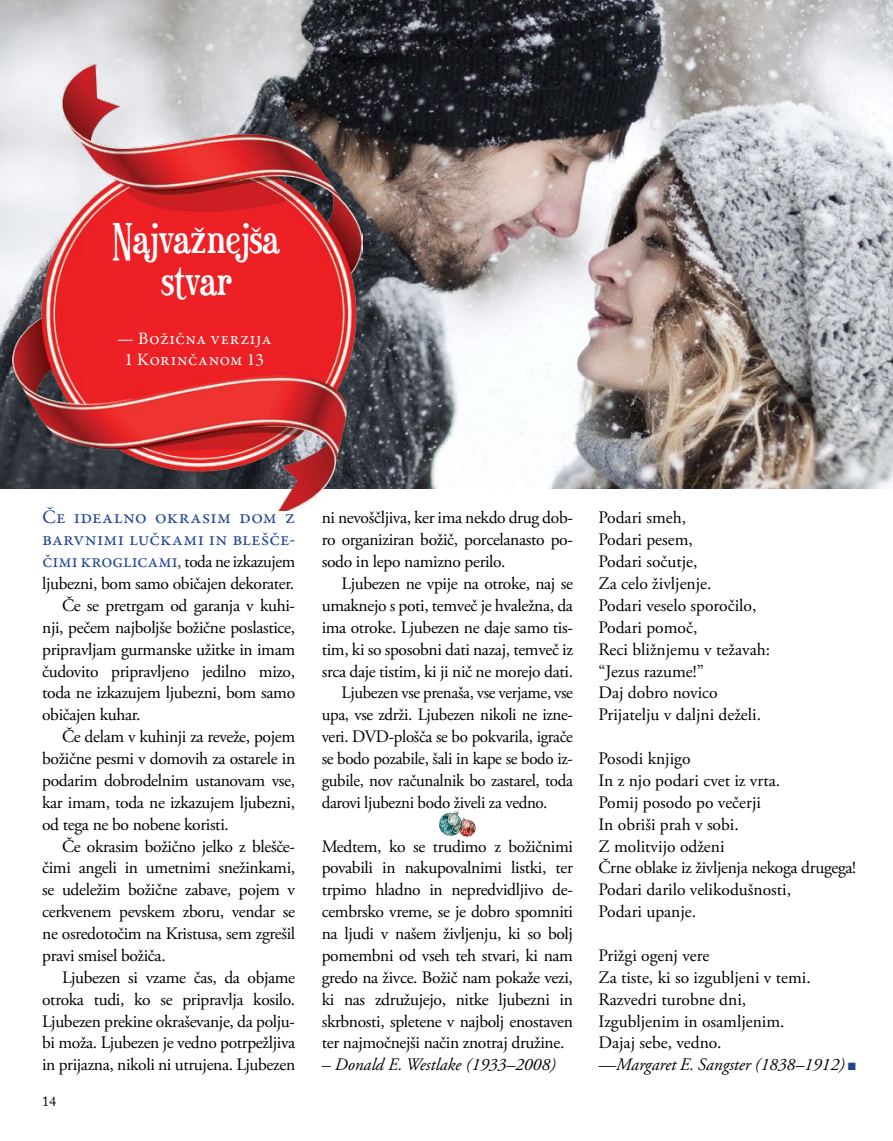
<style>
.page{position:relative;width:893px;height:1141px;background:#fff}
.page>*{position:absolute;margin:0;border:0;box-sizing:border-box;transform-origin:0 0}
.t1{font:43.75px/42px "Euphorigenic";color:#fff;text-align:center}
.t2{font:19.25px/21.9px "Garamond Premr Pro";letter-spacing:-.005em;color:#204597;text-align:justify}
.t3{font:17.5px/21.9px "Adobe Garamond Pro";letter-spacing:-.02em;color:#000;text-align:justify}
.t4{font:17.5px/21.9px "Adobe Garamond Pro";color:#000}
.t5{font:italic 17.5px "Adobe Garamond Pro";color:#000}
.t6{font:17.5px/21.9px "Garamond Premr Pro";letter-spacing:.025em;color:#fff;text-align:center}
.t7{font:14px "Adobe Caslon Pro";color:#000}
.s1{font-family:"Adobe Garamond Pro";font-size:17.5px;color:#000}
.s2{font-style:italic}
.s3{font-family:"Arial";font-size:15.75px;color:#204597}
</style>
<div class="page">
<img style="left:0;top:0;width:893px;height:488px">
<img style="left:12px;top:63px;width:350px;height:447px">
<img style="left:439px;top:817px;width:5px;height:17px">
<svg style="left:444px;top:809px;width:32px;height:28px"></svg>
<h1 class="t1" style="left:113px;top:222px;width:169px">Najvažnejša stvar</h1>
<p class="t6" style="left:117px;top:328px;width:156px">— Božična verzija<br>1 Korinčanom 13</p>
<p class="t2" style="left:42px;top:507px;width:255px">Če idealno okrasim dom z barvnimi lučkami in blešče&shy;čimi kroglicami, <span class="s1">toda ne izkazujem</span></p>
<p class="t3" style="left:42px;top:573px;width:254px">ljubezni, bom samo običajen dekorater.</p>
<p class="t3" style="left:62px;top:595px;width:235px">Če se pretrgam od garanja v kuhi-</p>
<p class="t3" style="left:42px;top:617px;width:254px">nji, pečem najboljše božične poslastice,</p>
<p class="t3" style="left:42px;top:639px;width:254px">pripravljam gurmanske užitke in imam</p>
<p class="t3" style="left:42px;top:661px;width:254px">čudovito pripravljeno jedilno mizo,</p>
<p class="t3" style="left:42px;top:683px;width:254px">toda ne izkazujem ljubezni, bom samo</p>
<p class="t3" style="left:42px;top:704px;width:100px">običajen kuhar.</p>
<p class="t3" style="left:62px;top:726px;width:235px">Če delam v kuhinji za reveže, pojem</p>
<p class="t3" style="left:42px;top:748px;width:255px">božične pesmi v domovih za ostarele in</p>
<p class="t3" style="left:42px;top:770px;width:254px">podarim dobrodelnim ustanovam vse,</p>
<p class="t3" style="left:42px;top:792px;width:254px">kar imam, toda ne izkazujem ljubezni,</p>
<p class="t3" style="left:42px;top:814px;width:188px">od tega ne bo nobene koristi.</p>
<p class="t3" style="left:62px;top:836px;width:235px">Če okrasim božično jelko z blešče-</p>
<p class="t3" style="left:42px;top:858px;width:254px">čimi angeli in umetnimi snežinkami,</p>
<p class="t3" style="left:42px;top:879px;width:255px">se udeležim božične zabave, pojem v</p>
<p class="t3" style="left:42px;top:901px;width:254px">cerkvenem pevskem zboru, vendar se</p>
<p class="t3" style="left:42px;top:923px;width:254px">ne osredotočim na Kristusa, sem zgrešil</p>
<p class="t3" style="left:42px;top:945px;width:125px">pravi smisel božiča.</p>
<p class="t3" style="left:62px;top:967px;width:235px">Ljubezen si vzame čas, da objame</p>
<p class="t3" style="left:42px;top:989px;width:255px">otroka tudi, ko se pripravlja kosilo.</p>
<p class="t3" style="left:42px;top:1011px;width:255px">Ljubezen prekine okraševanje, da polju-</p>
<p class="t3" style="left:42px;top:1033px;width:255px">bi moža. Ljubezen je vedno potrpežljiva</p>
<p class="t3" style="left:42px;top:1054px;width:255px">in prijazna, nikoli ni utrujena. Ljubezen</p>
<p class="t7" style="left:42px;top:1093px;width:15px">14</p>
<p class="t3" style="left:322px;top:508px;width:253px">ni nevoščljiva, ker ima nekdo drug dob&shy;ro organiziran božič, porcelanasto po&shy;sodo in lepo namizno perilo.</p>
<p class="t3" style="left:342px;top:573px;width:233px">Ljubezen ne vpije na otroke, naj se</p>
<p class="t3" style="left:322px;top:595px;width:253px">umaknejo s poti, temveč je hvaležna, da</p>
<p class="t3" style="left:322px;top:617px;width:253px">ima otroke. Ljubezen ne daje samo tis-</p>
<p class="t3" style="left:322px;top:639px;width:253px">tim, ki so sposobni dati nazaj, temveč iz</p>
<p class="t3" style="left:322px;top:661px;width:253px">srca daje tistim, ki ji nič ne morejo dati.</p>
<p class="t3" style="left:342px;top:683px;width:233px">Ljubezen vse prenaša, vse verjame, vse</p>
<p class="t3" style="left:322px;top:704px;width:253px">upa, vse zdrži. Ljubezen nikoli ne izne-</p>
<p class="t3" style="left:322px;top:726px;width:253px">veri. DVD-plošča se bo pokvarila, igrače</p>
<p class="t3" style="left:322px;top:748px;width:253px">se bodo pozabile, šali in kape se bodo iz-</p>
<p class="t3" style="left:322px;top:770px;width:253px">gubile, nov računalnik bo zastarel, toda</p>
<p class="t3" style="left:322px;top:792px;width:227px">darovi ljubezni bodo živeli za vedno.</p>
<p class="t3" style="left:322px;top:836px;width:253px">Medtem, ko se trudimo z božičnimi povabili in nakupovalnimi listki, ter trpimo hladno in nepredvidljivo de&shy;cembrsko vreme, se je dobro spomniti na ljudi v našem življenju, ki so bolj pomembni od vseh teh stvari, ki nam gredo na živce. Božič nam pokaže vezi, ki nas združujejo, nitke ljubezni in skrbnosti, spletene v najbolj enostaven ter najmočnejši način znotraj družine.</p>
<p class="t5" style="left:322px;top:1054px;width:235px">– Donald E. Westlake (1933–2008)</p>
<p class="t4" style="left:599px;top:508px;width:173px">Podari smeh,<br>Podari pesem,<br>Podari sočutje,<br>Za celo življenje.<br>Podari veselo sporočilo,<br>Podari pomoč,<br>Reci bližnjemu v težavah: “Jezus razume!”<br>Daj dobro novico<br>Prijatelju v daljni deželi.</p>
<p class="t4" style="left:599px;top:748px;width:259px">Posodi knjigo<br>In z njo podari cvet iz vrta.<br>Pomij posodo po večerji<br>In obriši prah v sobi.<br>Z molitvijo odženi<br>Črne oblake iz življenja nekoga drugega!<br>Podari darilo velikodušnosti,<br>Podari upanje.</p>
<p class="t4" style="left:599px;top:945px;width:260px">Prižgi ogenj vere<br>Za tiste, ki so izgubljeni v temi.<br>Razvedri turobne dni,<br>Izgubljenim in osamljenim.<br>Dajaj sebe, vedno.<br><span class="s2">—Margaret E. Sangster (1838–1912)</span> <span class="s3">■</span></p>
</div>
